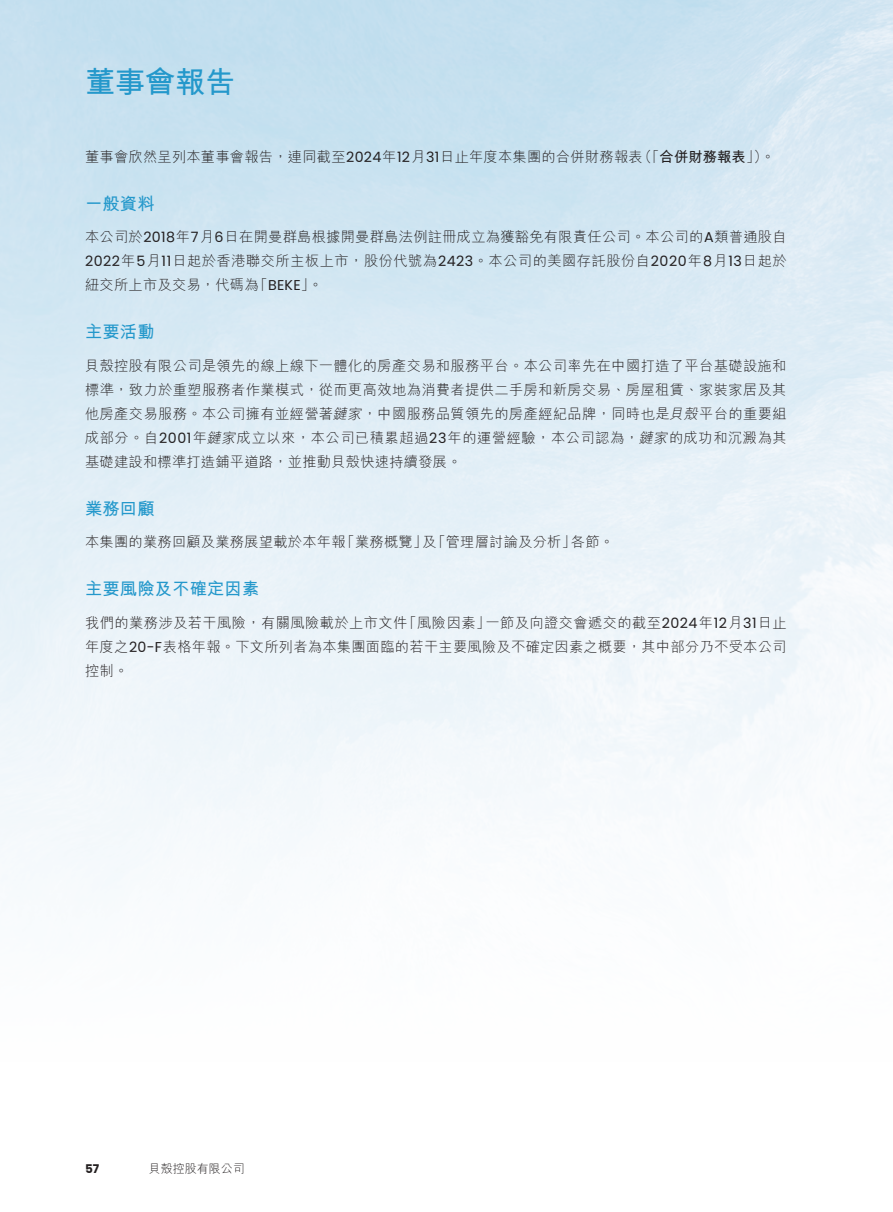
<style>
.page{position:relative;width:893px;height:1212px;background:#fff}
.page>*{position:absolute;margin:0;border:0;box-sizing:border-box;transform-origin:0 0}
.t1{font:700 30px "M Hei HK";color:#2498cb}
.t2{font:700 17.25px "M Hei HK";letter-spacing:.01em;color:#2498cb}
.t3{font:300 14.25px/24px "M Hei HK";letter-spacing:.02em;color:#231f20}
.t4{font:700 14.25px "M Hei HK";letter-spacing:.01em;color:#231f20}
.t5{font:14.25px "Poppins";color:#231f20}
.t6{font:300 12px "M Hei HK";color:#231f20}
.t7{font:700 12px "Poppins";color:#231f20}
.s1{font-weight:300}
.s2{font-family:"Poppins";font-weight:400}
.s3{font-family:"M Hei HK";font-weight:300}
.s4{font-style:italic}
</style>
<div class="page">
<div style="left:0;top:0;width:893px;height:1212px;background:linear-gradient(to bottom,#c8e1ef,#fff)"></div>
<h1 class="t1" style="left:85px;top:60px;width:151px">董事會報告</h1>
<p class="t4" style="left:638px;top:146px;width:139px"><span class="s1">（「</span>合併財務報表 <span class="s1">。(「</span></p>
<p class="t3" style="left:85px;top:144px;width:559px">董事會欣然呈列本董事會報告，連同截至<span class="s2">2024</span>年<span class="s2">12</span>月<span class="s2">31</span>日止年度本集團的合併財務報表</p>
<p class="t2" style="left:85px;top:191px;width:71px">一般資料</p>
<p class="t3" style="left:85px;top:225px;width:703px">本公司於<span class="s2">2018</span>年<span class="s2">7</span>月<span class="s2">6</span>日在開曼群島根據開曼群島法例註冊成立為獲豁免有限責任公司。本公司的<span class="s2">A</span>類普通股自<br><span class="s2">2022</span>年<span class="s2">5</span>月<span class="s2">11</span>日起於香港聯交所主板上市，股份代號為<span class="s2">2423</span>。本公司的美國存託股份自<span class="s2">2020</span>年<span class="s2">8</span>月<span class="s2">13</span>日起於</p>
<p class="t5" style="left:254px;top:277px;width:70px"><span class="s3">「</span>BEKE <span class="s3">。「</span></p>
<p class="t3" style="left:85px;top:273px;width:175px">紐交所上市及交易，代碼為</p>
<p class="t2" style="left:85px;top:319px;width:71px">主要活動</p>
<p class="t3" style="left:85px;top:353px;width:703px;text-align:justify">貝殼控股有限公司是領先的線上線下一體化的房產交易和服務平台。本公司率先在中國打造了平台基礎設施和標準，致力於重塑服務者作業模式，從而更高效地為消費者提供二手房和新房交易、房屋租賃、家裝家居及其他房產交易服務。本公司擁有並經營著<span class="s4">鏈家</span>，中國服務品質領先的房產經紀品牌，同時也是<span class="s4">貝殼</span>平台的重要組成部分。自<span class="s2">2001</span>年<span class="s4">鏈家</span>成立以來，本公司已積累超過<span class="s2">23</span>年的運營經驗，本公司認為，<span class="s4">鏈家</span>的成功和沉澱為其基礎建設和標準打造鋪平道路，並推動貝殼快速持續發展。</p>
<p class="t2" style="left:85px;top:496px;width:71px">業務回顧</p>
<p class="t3" style="left:571px;top:530px;width:45px">各節。</p>
<p class="t3" style="left:85px;top:530px;width:262px">本集團的業務回顧及業務展望載於本年報</p>
<p class="t2" style="left:85px;top:576px;width:176px">主要風險及不確定因素</p>
<p class="t3" style="left:341px;top:530px;width:237px">「業務概覽」「管理層討論及分析」</p>
<p class="t3" style="left:422px;top:530px;width:16px">及</p>
<p class="t3" style="left:485px;top:610px;width:303px">一節及向證交會遞交的截至<span class="s2">2024</span>年<span class="s2">12</span>月<span class="s2">31</span>日止</p>
<p class="t3" style="left:85px;top:610px;width:703px">我們的業務涉及若干風險，有關風險載於上市文件<br>年度之<span class="s2">20-F</span>表格年報。下文所列者為本集團面臨的若干主要風險及不確定因素之概要，其中部分乃不受本公司控制。</p>
<p class="t3" style="left:403px;top:610px;width:89px">「風險因素」</p>
<p class="t7" style="left:85px;top:1161px;width:16px">57</p>
<p class="t6" style="left:149px;top:1163px;width:97px">貝殼控股有限公司</p>
</div>
